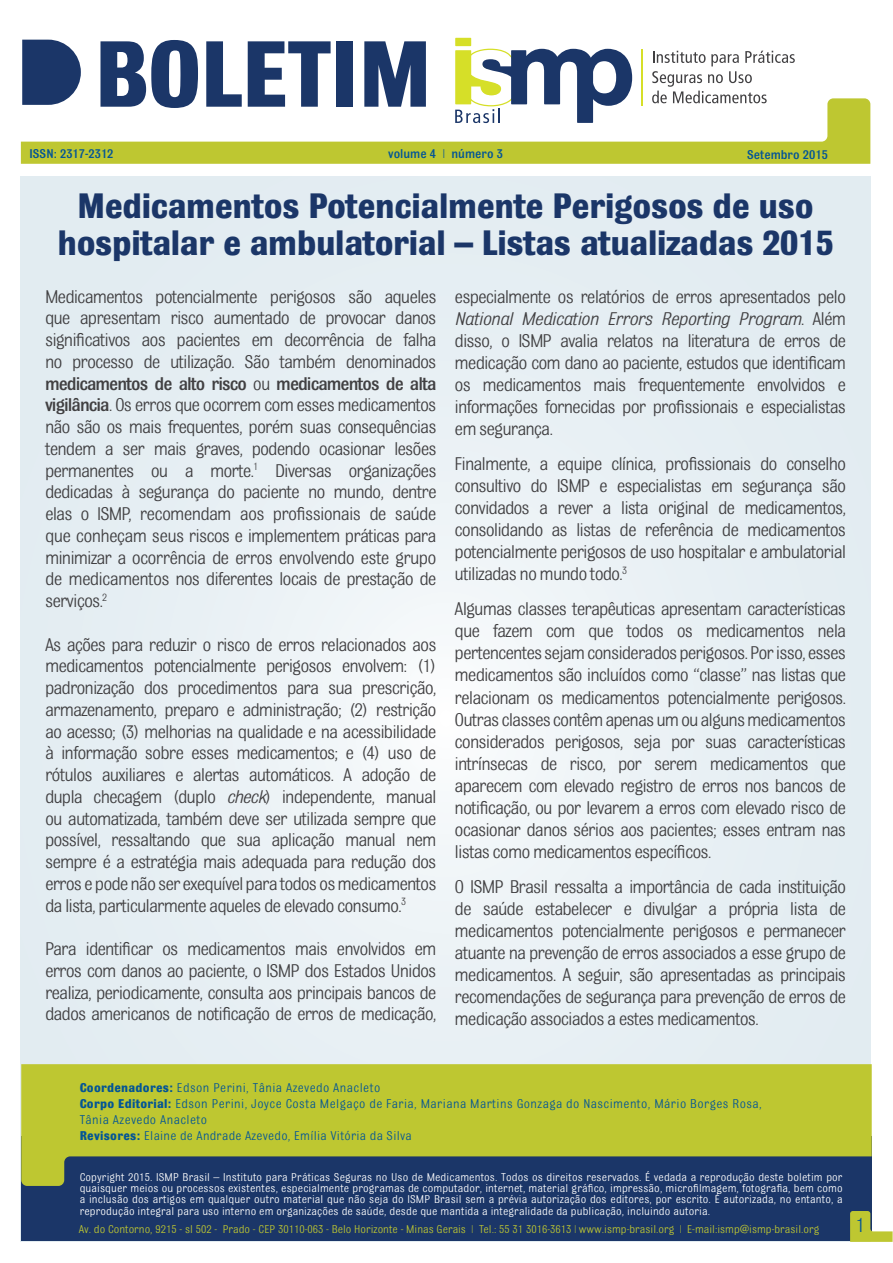
<style>
.page{position:relative;width:893px;height:1263px;background:#fff}
.page>*{position:absolute;margin:0;border:0;box-sizing:border-box;transform-origin:0 0}
.t1{font:700 99.6px "Bulldog";letter-spacing:-.01em;color:#1b3668}
.t2{font:700 37.5px/37.5px "Bulldog";letter-spacing:-.01em;color:#1b3668;text-align:center}
.t3{font:21.6px "Bulldog";color:#035595}
.t4{font:19.5px/21.8px "Bulldog";letter-spacing:-.05em;color:#414042;text-align:justify}
.t5{font:13.5px/16.2px "Bulldog";letter-spacing:.03em;color:#035595}
.t6{font:500 13.5px "Bulldog";color:#035595}
.t7{font:12px/11.2px "Bulldog";letter-spacing:.01em;color:#fff;text-align:justify}
.t8{font:12px "Bulldog";color:#bec731}
.s1{font-weight:500}
.s2{font-style:italic}
.s3{font-weight:700}
</style>
<div class="page">
<div style="left:21px;top:177px;width:849px;height:1065px;background:#e6eff3"></div>
<svg style="left:21px;top:98px;width:849px;height:66px"></svg>
<svg style="left:455px;top:38px;width:177px;height:85px"></svg>
<svg style="left:652px;top:51px;width:143px;height:52px"></svg>
<hr style="left:642px;top:49px;width:1px;height:57px;background:#d6df28">
<svg style="left:22px;top:40px;width:59px;height:65px"></svg>
<div style="left:21px;top:1136px;width:851px;height:105px;background:#1b3668"></div>
<svg style="left:21px;top:1064px;width:851px;height:122px;fill:#bec731"></svg>
<svg style="left:850px;top:1211px;width:43px;height:31px"></svg>
<p class="t1" style="left:95px;top:23px;width:339px">BOLETIM</p>
<p class="t6" style="left:29px;top:147px;width:86px">ISSN: 2317-2312</p>
<p class="t6" style="left:388px;top:147px;width:116px">volume 4 | número 3</p>
<p class="t6" style="left:747px;top:147px;width:82px">Setembro 2015</p>
<p class="t2" style="left:57px;top:187px;width:778px">Medicamentos Potencialmente Perigosos de uso hospitalar e ambulatorial – Listas atualizadas 2015</p>
<p class="t4" style="left:45px;top:285px;width:393px">Medicamentos potencialmente perigosos são aqueles que apresentam risco aumentado de provocar danos significativos aos pacientes em decorrência de falha no processo de utilização. São também denominados <span class="s1">medicamentos de alto risco</span> ou <span class="s1">medicamentos de alta vigilância</span>. Os erros que ocorrem com esses medicamentos não são os mais frequentes, porém suas consequências tendem a ser mais graves, podendo ocasionar lesões permanentes ou a morte.<sup>1</sup> Diversas organizações dedicadas à segurança do paciente no mundo, dentre elas o ISMP, recomendam aos profissionais de saúde que conheçam seus riscos e implementem práticas para minimizar a ocorrência de erros envolvendo este grupo de medicamentos nos diferentes locais de prestação de serviços.<sup>2</sup></p>
<p class="t4" style="left:45px;top:633px;width:393px">As ações para reduzir o risco de erros relacionados aos medicamentos potencialmente perigosos envolvem: (1) padronização dos procedimentos para sua prescrição, armazenamento, preparo e administração; (2) restrição ao acesso; (3) melhorias na qualidade e na acessibilidade à informação sobre esses medicamentos; e (4) uso de rótulos auxiliares e alertas automáticos. A adoção de dupla checagem (duplo <span class="s2">check</span>) independente, manual ou automatizada, também deve ser utilizada sempre que possível, ressaltando que sua aplicação manual nem sempre é a estratégia mais adequada para redução dos erros e pode não ser exequível para todos os medicamentos da lista, particularmente aqueles de elevado consumo.<sup>3</sup></p>
<p class="t4" style="left:45px;top:938px;width:393px">Para identificar os medicamentos mais envolvidos em erros com danos ao paciente, o ISMP dos Estados Unidos realiza, periodicamente, consulta aos principais bancos de dados americanos de notificação de erros de medicação,</p>
<p class="t4" style="left:455px;top:285px;width:393px">especialmente os relatórios de erros apresentados pelo <span class="s2">National Medication Errors Reporting Program</span>. Além disso, o ISMP avalia relatos na literatura de erros de medicação com dano ao paciente, estudos que identificam os medicamentos mais frequentemente envolvidos e informações fornecidas por profissionais e especialistas em segurança.</p>
<p class="t4" style="left:455px;top:452px;width:393px">Finalmente, a equipe clínica, profissionais do conselho consultivo do ISMP e especialistas em segurança são convidados a rever a lista original de medicamentos, consolidando as listas de referência de medicamentos potencialmente perigosos de uso hospitalar e ambulatorial utilizadas no mundo todo.<sup>3</sup></p>
<p class="t4" style="left:455px;top:598px;width:393px">Algumas classes terapêuticas apresentam características que fazem com que todos os medicamentos nela pertencentes sejam considerados perigosos. Por isso, esses medicamentos são incluídos como “classe” nas listas que relacionam os medicamentos potencialmente perigosos.<br>Outras classes contêm apenas um ou alguns medicamentos considerados perigosos, seja por suas características intrínsecas de risco, por serem medicamentos que aparecem com elevado registro de erros nos bancos de notificação, ou por levarem a erros com elevado risco de ocasionar danos sérios aos pacientes; esses entram nas listas como medicamentos específicos.</p>
<p class="t4" style="left:455px;top:875px;width:393px">O ISMP Brasil ressalta a importância de cada instituição de saúde estabelecer e divulgar a própria lista de medicamentos potencialmente perigosos e permanecer atuante na prevenção de erros associados a esse grupo de medicamentos. A seguir, são apresentadas as principais recomendações de segurança para prevenção de erros de medicação associados a estes medicamentos.</p>
<p class="t5" style="left:80px;top:1079px;width:302px"><span class="s3">Coordenadores:</span> Edson Perini, Tânia Azevedo Anacleto</p>
<p class="t5" style="left:80px;top:1095px;width:684px"><span class="s3">Corpo Editorial:</span> Edson Perini, Joyce Costa Melgaço de Faria, Mariana Martins Gonzaga do Nascimento, Mário Borges Rosa,<br>Tânia Azevedo Anacleto</p>
<p class="t5" style="left:80px;top:1128px;width:334px"><span class="s3">Revisores:</span> Elaine de Andrade Azevedo, Emília Vitória da Silva</p>
<p class="t7" style="left:80px;top:1171px;width:765px">Copyright 2015. ISMP Brasil – Instituto para Práticas Seguras no Uso de Medicamentos. Todos os direitos reservados. É vedada a reprodução deste boletim por quaisquer meios ou processos existentes, especialmente programas de computador, internet, material gráfico, impressão, microfilmagem, fotografia, bem como a inclusão dos artigos em qualquer outro material que não seja do ISMP Brasil sem a prévia autorização dos editores, por escrito. É autorizada, no entanto, a reprodução integral para uso interno em organizações de saúde, desde que mantida a integralidade da publicação, incluindo autoria.</p>
<p class="t8" style="left:79px;top:1223px;width:742px">Av. do Contorno, 9215 - sl 502 - Prado - CEP 30110-063 - Belo Horizonte - Minas Gerais | Tel.: 55 31 3016-3613 | www.ismp-brasil.org | E-mail:ismp@ismp-brasil.org</p>
<p class="t3" style="left:855px;top:1214px;width:11px">1</p>
</div>
